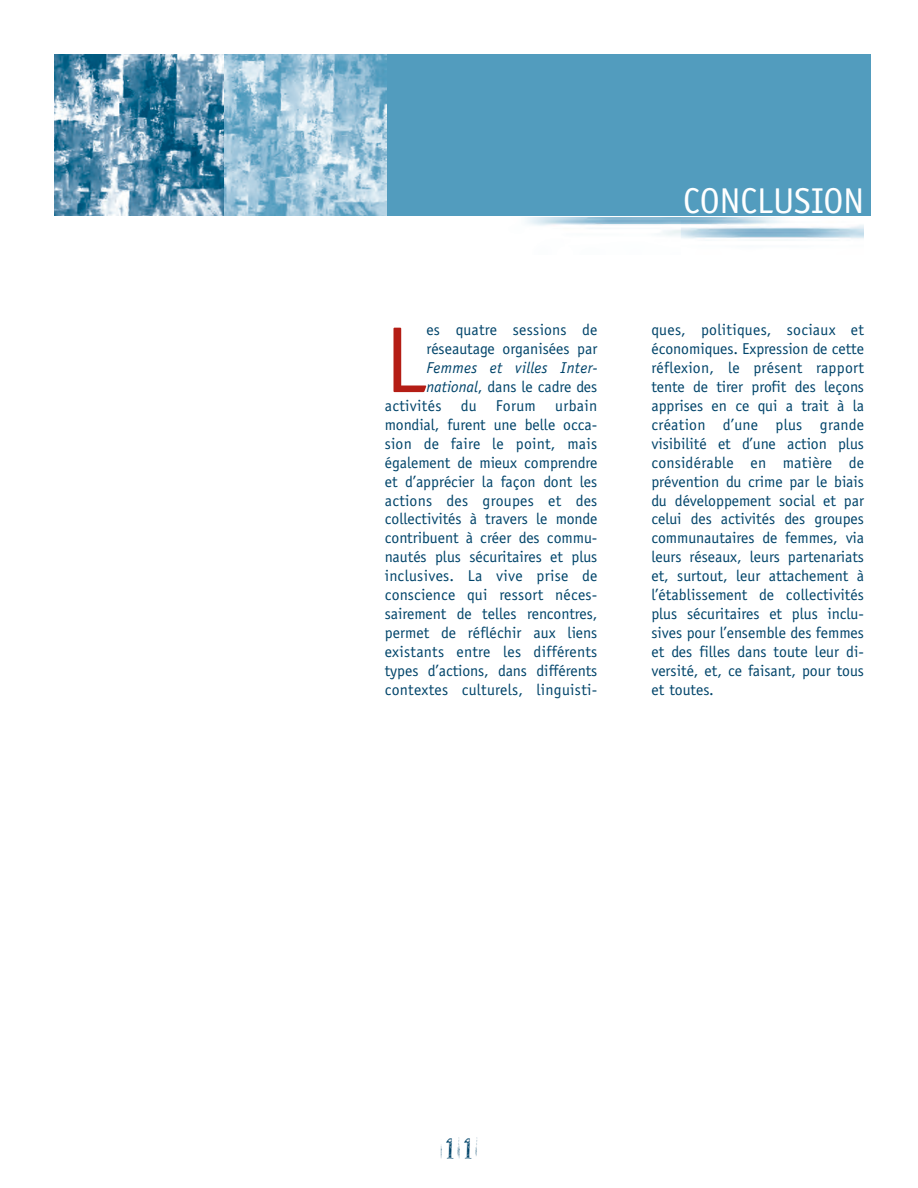
<style>
.page{position:relative;width:918px;height:1188px;background:#fff}
.page>*{position:absolute;margin:0;border:0;box-sizing:border-box;transform-origin:0 0}
.t1{font:94.05px "Officina Sans";color:#b41d15}
.t2{font:36px "Officina Sans";color:#fff}
.t3{font:27px "Ticket Capitals Repressed";color:#00446a}
.t4{font:15.75px/18.9px "Officina Sans";color:#00446a}
.s1{font-style:italic}
</style>
<div class="page">
<img style="left:54px;top:54px;width:171px;height:162px">
<div style="left:225px;top:54px;width:646px;height:162px;background:#529cbe"></div>
<img style="left:225px;top:54px;width:162px;height:162px">
<h1 class="t1" style="left:385px;top:325px;width:43px">L</h1>
<p class="t4" style="left:426px;top:322px;width:173px">es quatre sessions de réseautage organisées par</p>
<p class="t4" style="left:385px;top:360px;width:214px;text-align:right"><span class="s1">Femmes et villes Inter&shy;national</span>, dans le cadre des activités du Forum urbain mondial, furent une belle occa&shy;sion de faire le point, mais également de mieux comprendre et d’apprécier la façon dont les actions des groupes et des collectivités à travers le monde contribuent à créer des commu&shy;nautés plus sécuritaires et plus inclusives. La vive prise de conscience qui ressort néces&shy;sairement de telles rencontres, permet de réfléchir aux liens existants entre les différents types d’actions, dans différents contextes culturels, linguisti-</p>
<h2 class="t2" style="left:683px;top:187px;width:182px">CONCLUSION</h2>
<p class="t4" style="left:651px;top:322px;width:214px;text-align:justify">ques, politiques, sociaux et économiques. Expression de cette réflexion, le présent rapport tente de tirer profit des leçons apprises en ce qui a trait à la création d’une plus grande visibilité et d’une action plus considérable en matière de prévention du crime par le biais du développement social et par celui des activités des groupes communautaires de femmes, via leurs réseaux, leurs partenariats et, surtout, leur attachement à l’établissement de collectivités plus sécuritaires et plus inclu&shy;sives pour l’ensemble des femmes et des filles dans toute leur di&shy;versité, et, ce faisant, pour tous et toutes.</p>
<h3 class="t3" style="left:441px;top:1136px;width:37px">11</h3>
</div>
